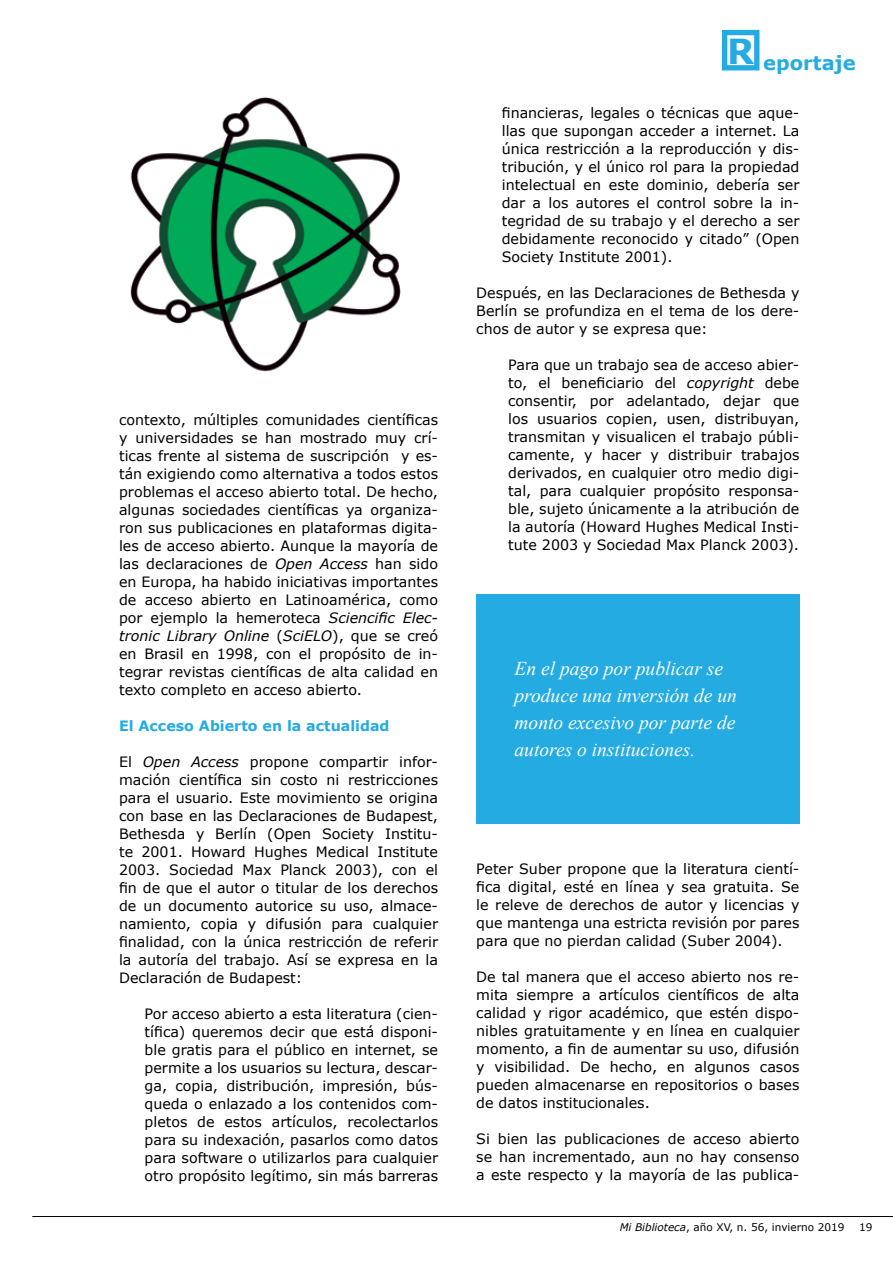
<style>
.page{position:relative;width:893px;height:1263px;background:#fff}
.page>*{position:absolute;margin:0;border:0;box-sizing:border-box;transform-origin:0 0}
.t1{font:italic 19.5px/27px "Times New Roman";color:#fff}
.t2{font:700 19.5px "Verdana";color:#24abe2}
.t3{font:14.25px/18px "Verdana";color:#000;text-align:justify}
.t4{font:700 14.25px "Verdana";color:#24abe2}
.t5{font:10.5px "Verdana";color:#000}
.s1{font-style:italic}
</style>
<div class="page">
<hr style="left:32px;top:1216px;width:861px;height:1px;background:#000">
<svg style="left:722px;top:30px;width:37px;height:40px"></svg>
<div style="left:476px;top:594px;width:323px;height:230px;background:#24abe2"></div>
<img style="left:130px;top:97px;width:271px;height:275px">
<p class="t3" style="left:119px;top:411px;width:321px">contexto, múltiples comunidades científicas y universidades se han mostrado muy crí&shy;ticas frente al sistema de suscripción y es&shy;tán exigiendo como alternativa a todos estos problemas el acceso abierto total. De hecho, algunas sociedades científicas ya organiza&shy;ron sus publicaciones en plataformas digita&shy;les de acceso abierto. Aunque la mayoría de las declaraciones de <span class="s1">Open Access</span> han sido en Europa, ha habido iniciativas importantes de acceso abierto en Latinoamérica, como por ejemplo la hemeroteca <span class="s1">Sciencific Elec&shy;tronic Library Online</span> (<span class="s1">SciELO</span>), que se creó en Brasil en 1998, con el propósito de in&shy;tegrar revistas científicas de alta calidad en texto completo en acceso abierto.</p>
<p class="t4" style="left:119px;top:716px;width:272px">El Acceso Abierto en la actualidad</p>
<p class="t3" style="left:119px;top:753px;width:321px">El <span class="s1">Open Access</span> propone compartir infor&shy;mación científica sin costo ni restricciones para el usuario. Este movimiento se origina con base en las Declaraciones de Budapest, Bethesda y Berlín (Open Society Institu&shy;te 2001. Howard Hughes Medical Institute 2003. Sociedad Max Planck 2003), con el fin de que el autor o titular de los derechos de un documento autorice su uso, almace&shy;namiento, copia y difusión para cualquier finalidad, con la única restricción de referir la autoría del trabajo. Así se expresa en la Declaración de Budapest:</p>
<p class="t3" style="left:145px;top:1004px;width:295px">Por acceso abierto a esta literatura (cien&shy;tífica) queremos decir que está disponi&shy;ble gratis para el público en internet, se permite a los usuarios su lectura, descar&shy;ga, copia, distribución, impresión, bús&shy;queda o enlazado a los contenidos com&shy;pletos de estos artículos, recolectarlos para su indexación, pasarlos como datos para software o utilizarlos para cualquier otro propósito legítimo, sin más barreras</p>
<h1 class="t2" style="left:727px;top:49px;width:130px"><sup>R</sup> eportaje</h1>
<p class="t3" style="left:502px;top:103px;width:299px">financieras, legales o técnicas que aque&shy;llas que supongan acceder a internet. La única restricción a la reproducción y dis&shy;tribución, y el único rol para la propiedad intelectual en este dominio, debería ser dar a los autores el control sobre la in&shy;tegridad de su trabajo y el derecho a ser debidamente reconocido y citado” (Open Society Institute 2001).</p>
<p class="t3" style="left:476px;top:283px;width:325px">Después, en las Declaraciones de Bethesda y Berlín se profundiza en el tema de los dere&shy;chos de autor y se expresa que:</p>
<p class="t3" style="left:508px;top:355px;width:293px">Para que un trabajo sea de acceso abier&shy;to, el beneficiario del <span class="s1">copyright</span> debe consentir, por adelantado, dejar que los usuarios copien, usen, distribuyan, transmitan y visualicen el trabajo públi&shy;camente, y hacer y distribuir trabajos derivados, en cualquier otro medio digi&shy;tal, para cualquier propósito responsa&shy;ble, sujeto únicamente a la atribución de la autoría (Howard Hughes Medical Insti&shy;tute 2003 y Sociedad Max Planck 2003).</p>
<h1 class="t1" style="left:514px;top:655px;width:224px">En el pago por publicar se produce una inversión de un monto excesivo por parte de autores o instituciones.</h1>
<p class="t3" style="left:476px;top:859px;width:325px">Peter Suber propone que la literatura cientí&shy;fica digital, esté en línea y sea gratuita. Se le releve de derechos de autor y licencias y que mantenga una estricta revisión por pares para que no pierdan calidad (Suber 2004).</p>
<p class="t3" style="left:476px;top:967px;width:325px">De tal manera que el acceso abierto nos re&shy;mita siempre a artículos científicos de alta calidad y rigor académico, que estén dispo&shy;nibles gratuitamente y en línea en cualquier momento, a fin de aumentar su uso, difusión y visibilidad. De hecho, en algunos casos pueden almacenarse en repositorios o bases de datos institucionales.</p>
<p class="t3" style="left:476px;top:1129px;width:325px">Si bien las publicaciones de acceso abierto se han incrementado, aun no hay consenso a este respecto y la mayoría de las publica-</p>
<p class="t5" style="left:620px;top:1220px;width:226px"><span class="s1">Mi Biblioteca</span>, año XV, n. 56, invierno 2019</p>
<p class="t5" style="left:859px;top:1220px;width:15px">19</p>
</div>
